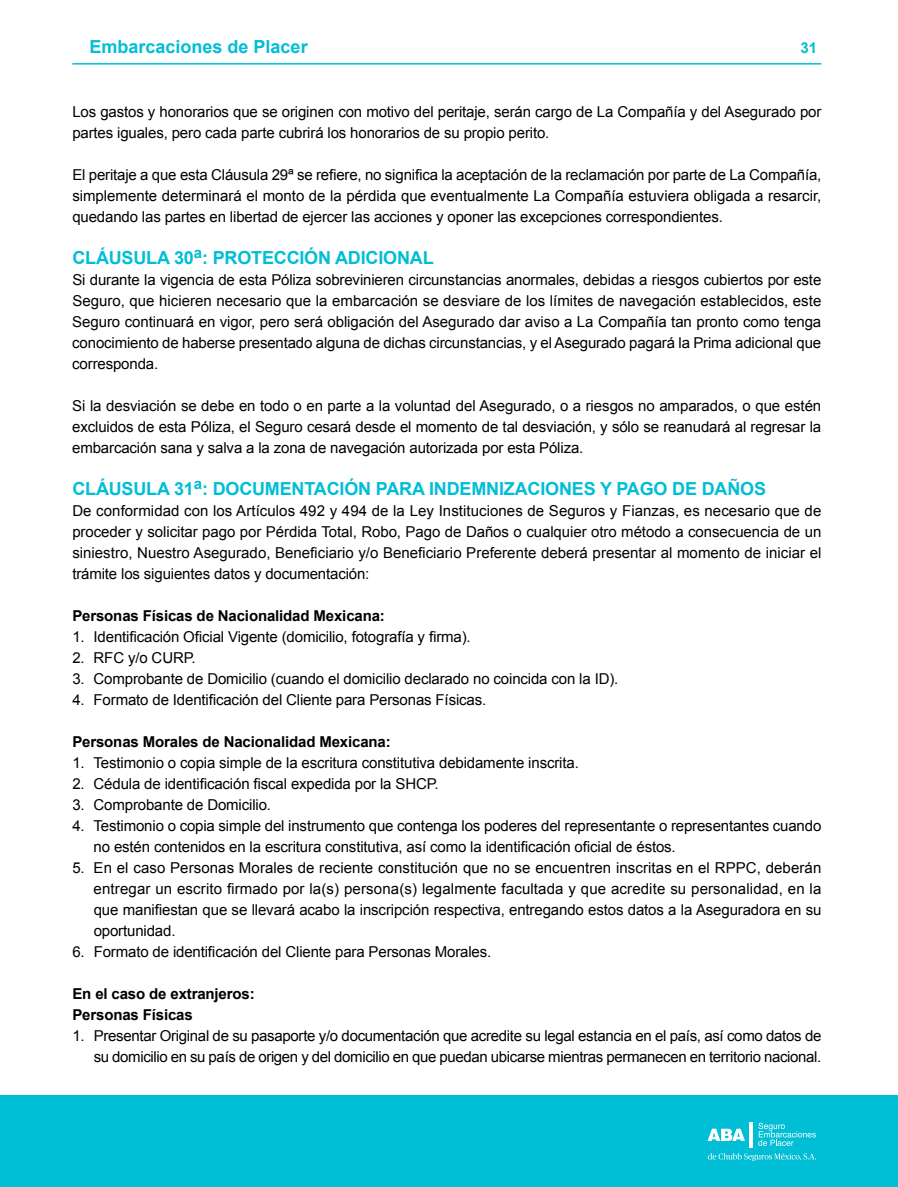
<style>
.page{position:relative;width:898px;height:1187px;background:#fff}
.page>*{position:absolute;margin:0;border:0;box-sizing:border-box;transform-origin:0 0}
.t1{font:700 18px "Arial";letter-spacing:-.01em;color:#00bed6}
.t2{font:15px/21px "Arial";letter-spacing:-.01em;color:#000;text-align:justify}
.t3{font:700 15px/21px "Arial";letter-spacing:-.01em;color:#000}
.t4{font:700 15px "Arial";color:#00bed6}
</style>
<div class="page">
<hr style="left:72px;top:63px;width:749px;height:2px;background:#00bed6">
<div style="left:0;top:1095px;width:897px;height:91px;background:#00bed6"></div>
<svg style="left:758px;top:1122px;width:57px;height:23px"></svg>
<svg style="left:708px;top:1128px;width:36px;height:12px"></svg>
<svg style="left:749px;top:1122px;width:3px;height:25px"></svg>
<svg style="left:707px;top:1153px;width:108px;height:7px"></svg>
<p class="t1" style="left:89px;top:34px;width:220px">Embarcaciones de Placer</p>
<p class="t4" style="left:800px;top:38px;width:18px">31</p>
<p class="t2" style="left:72px;top:101px;width:750px">Los gastos y honorarios que se originen con motivo del peritaje, serán cargo de La Compañía y del Asegurado por partes iguales, pero cada parte cubrirá los honorarios de su propio perito.</p>
<p class="t2" style="left:72px;top:164px;width:750px">El peritaje a que esta Cláusula 29ª se refiere, no significa la aceptación de la reclamación por parte de La Compañía, simplemente determinará el monto de la pérdida que eventualmente La Compañía estuviera obligada a resarcir, quedando las partes en libertad de ejercer las acciones y oponer las excepciones correspondientes.</p>
<p class="t1" style="left:72px;top:245px;width:363px">CLÁUSULA 30<sup>a</sup>: PROTECCIÓN ADICIONAL</p>
<p class="t2" style="left:72px;top:269px;width:750px">Si durante la vigencia de esta Póliza sobrevinieren circunstancias anormales, debidas a riesgos cubiertos por este Seguro, que hicieren necesario que la embarcación se desviare de los límites de navegación establecidos, este Seguro continuará en vigor, pero será obligación del Asegurado dar aviso a La Compañía tan pronto como tenga conocimiento de haberse presentado alguna de dichas circunstancias, y el Asegurado pagará la Prima adicional que corresponda.</p>
<p class="t2" style="left:72px;top:395px;width:750px">Si la desviación se debe en todo o en parte a la voluntad del Asegurado, o a riesgos no amparados, o que estén excluidos de esta Póliza, el Seguro cesará desde el momento de tal desviación, y sólo se reanudará al regresar la embarcación sana y salva a la zona de navegación autorizada por esta Póliza.</p>
<p class="t1" style="left:72px;top:476px;width:695px">CLÁUSULA 31<sup>a</sup>: DOCUMENTACIÓN PARA INDEMNIZACIONES Y PAGO DE DAÑOS</p>
<p class="t2" style="left:72px;top:500px;width:750px">De conformidad con los Artículos 492 y 494 de la Ley Instituciones de Seguros y Fianzas, es necesario que de proceder y solicitar pago por Pérdida Total, Robo, Pago de Daños o cualquier otro método a consecuencia de un siniestro, Nuestro Asegurado, Beneficiario y/o Beneficiario Preferente deberá presentar al momento de iniciar el trámite los siguientes datos y documentación:</p>
<p class="t3" style="left:72px;top:605px;width:314px">Personas Físicas de Nacionalidad Mexicana:</p>
<p class="t2" style="left:72px;top:626px;width:400px">1. Identificación Oficial Vigente (domicilio, fotografía y firma).</p>
<p class="t2" style="left:72px;top:647px;width:125px">2. RFC y/o CURP.</p>
<p class="t2" style="left:72px;top:668px;width:547px">3. Comprobante de Domicilio (cuando el domicilio declarado no coincida con la ID).</p>
<p class="t2" style="left:72px;top:689px;width:415px">4. Formato de Identificación del Cliente para Personas Físicas.</p>
<p class="t3" style="left:72px;top:731px;width:320px">Personas Morales de Nacionalidad Mexicana:</p>
<p class="t2" style="left:72px;top:752px;width:508px">1. Testimonio o copia simple de la escritura constitutiva debidamente inscrita.</p>
<p class="t2" style="left:72px;top:773px;width:368px">2. Cédula de identificación fiscal expedida por la SHCP.</p>
<p class="t2" style="left:72px;top:794px;width:200px">3. Comprobante de Domicilio.</p>
<p class="t2" style="left:94px;top:815px;width:729px;text-indent:-21px">4. Testimonio o copia simple del instrumento que contenga los poderes del representante o representantes cuando no estén contenidos en la escritura constitutiva, así como la identificación oficial de éstos.</p>
<p class="t2" style="left:94px;top:857px;width:729px;text-indent:-21px">5. En el caso Personas Morales de reciente constitución que no se encuentren inscritas en el RPPC, deberán entregar un escrito firmado por la(s) persona(s) legalmente facultada y que acredite su personalidad, en la que manifiestan que se llevará acabo la inscripción respectiva, entregando estos datos a la Aseguradora en su oportunidad.</p>
<p class="t2" style="left:72px;top:941px;width:420px">6. Formato de identificación del Cliente para Personas Morales.</p>
<p class="t3" style="left:72px;top:983px;width:184px">En el caso de extranjeros:<br>Personas Físicas</p>
<p class="t2" style="left:72px;top:1025px;width:750px;text-align:right">1. Presentar Original de su pasaporte y/o documentación que acredite su legal estancia en el país, así como datos de su domicilio en su país de origen y del domicilio en que puedan ubicarse mientras permanecen en territorio nacional.</p>
</div>
